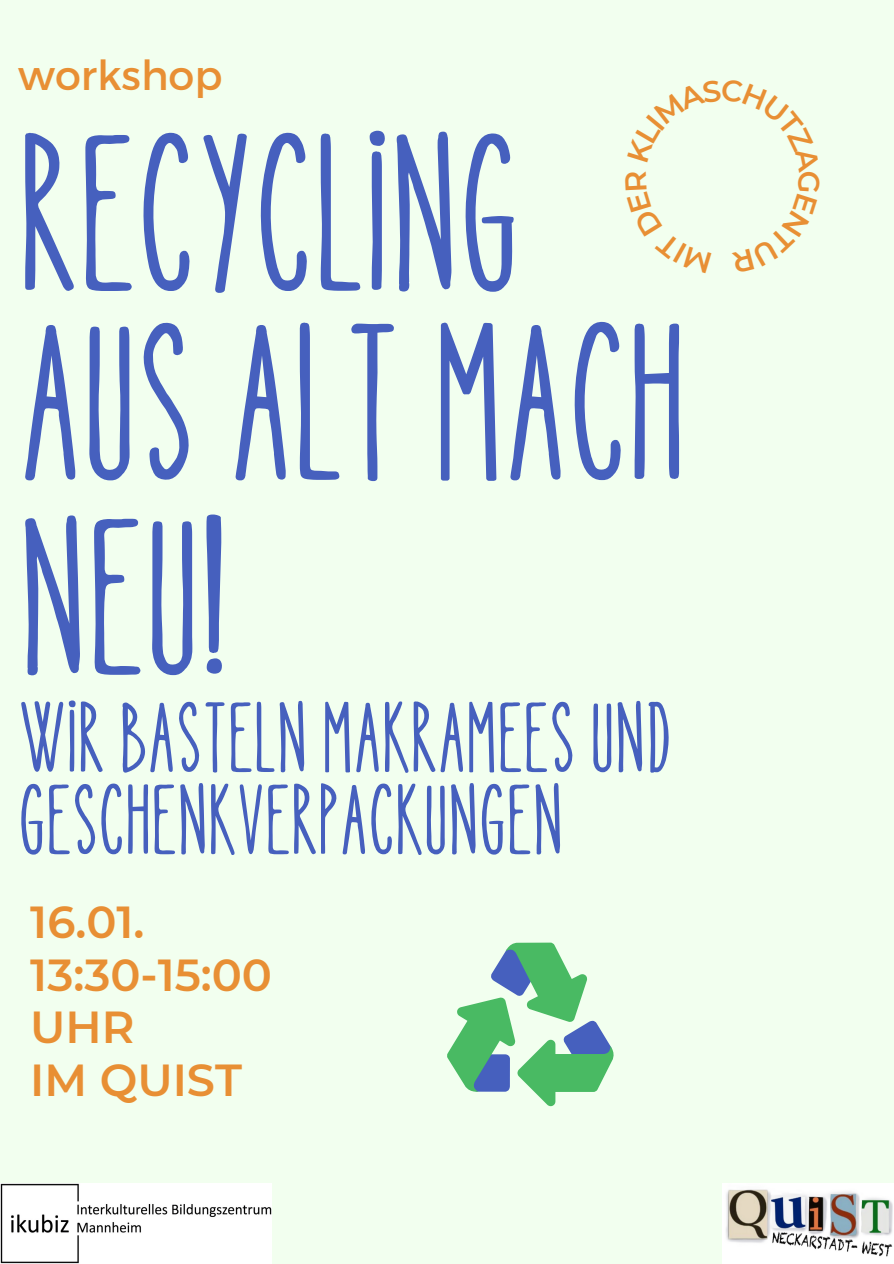
<style>
.page{position:relative;width:894px;height:1264px;background:#fff}
.page>*{position:absolute;margin:0;border:0;box-sizing:border-box;transform-origin:0 0}
.t1{font:234.9px/194.7px "Handwrite";color:#4660be}
.t2{font:105px/82.2px "Handwrite";color:#4660be}
.t3{font:600 44.7px/52.8px "Montserrat";color:#e88f34}
.t4{font:41.25px "Montserrat";color:#e88f34}
</style>
<div class="page">
<div style="left:0;top:0;width:893px;height:1263px;background:#f2ffef"></div>
<svg style="left:447px;top:942px;width:167px;height:164px"></svg>
<img style="left:0;top:1183px;width:271px;height:80px">
<img style="left:722px;top:1183px;width:171px;height:80px">
<p class="t4" style="left:18px;top:49px;width:206px">workshop</p>
<p class="t1" style="left:18px;top:116px;width:504px">RECYCLING</p>
<p class="t1" style="left:18px;top:305px;width:669px">AUS ALTMACH<br>NEU!</p>
<p class="t2" style="left:18px;top:696px;width:655px">WIR BASTELNMAKRAMEES UND<br>GESCHENKVERPACKUNGEN</p>
<p class="t3" style="left:30px;top:895px;width:116px">16.01.</p>
<p class="t3" style="left:30px;top:948px;width:243px">13:30-15:00<br>UHR</p>
<p class="t3" style="left:30px;top:1053px;width:213px">IM QUIST</p>
</div>
